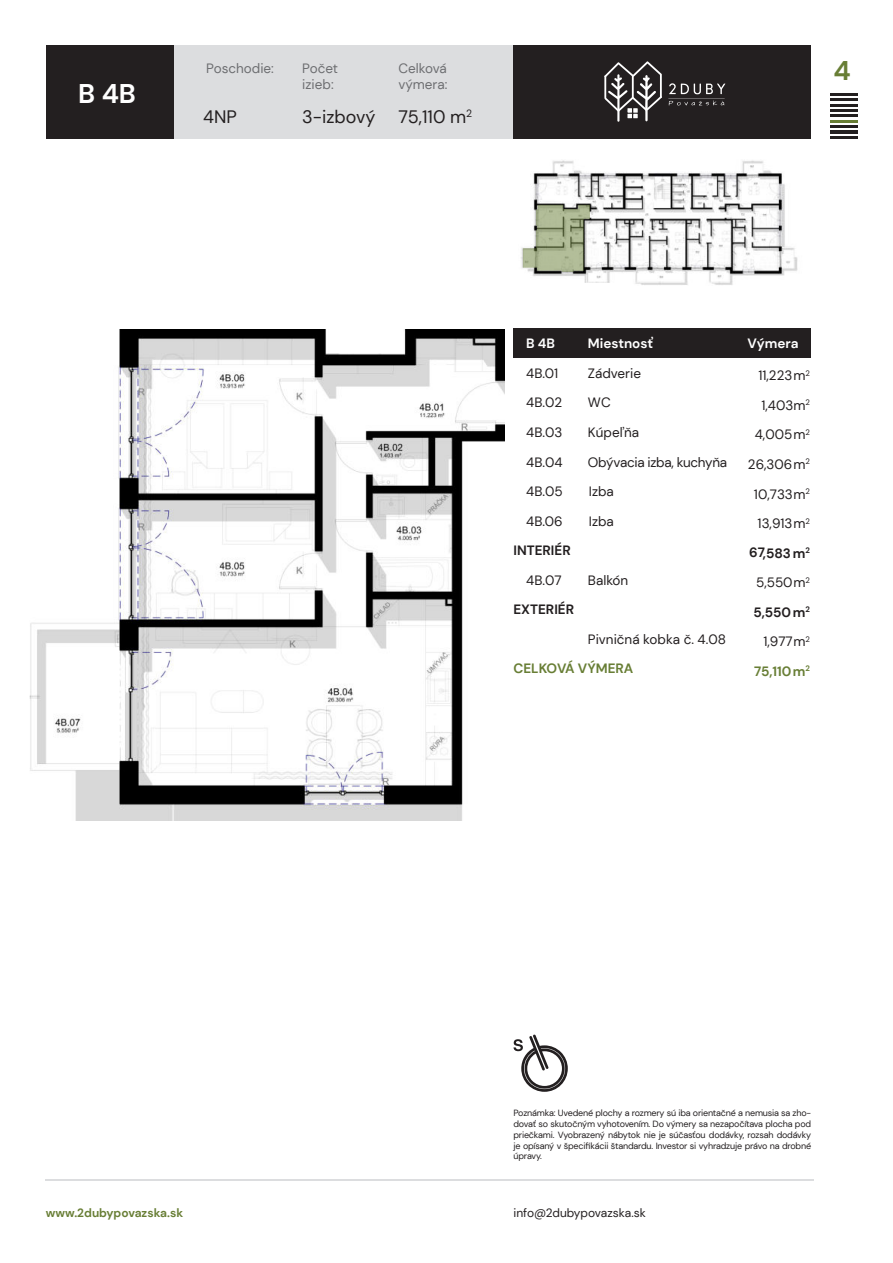
<style>
.page{position:relative;width:893px;height:1263px;background:#fff}
.page>*{position:absolute;margin:0;border:0;box-sizing:border-box;transform-origin:0 0}
.t1{font:700 27px "DM Sans";color:#fff}
.t2{font:700 27px "DM Sans";color:#687e35}
.t3{font:18px "DM Sans";color:#231f20}
.t4{font:13.5px/29.5px "DM Sans";color:#231f20;text-align:center}
.t5{font:13.5px/16.2px "DM Sans";color:#6d6e71}
.t6{font:700 13.5px/29.4px "DM Sans";color:#687e35;text-align:right}
.t7{font:13.5px "DM Sans";letter-spacing:-.025em;color:#231f20}
.t8{font:700 13.5px "DM Sans";color:#fff}
.t9{font:700 13.5px "DM Sans";color:#231f20}
.t10{font:12px "DM Sans";color:#231f20}
.t11{font:700 12px "DM Sans";color:#687e35}
.t12{font:9px/10.8px "DM Sans";letter-spacing:-.02em;color:#231f20;text-align:justify}
.s1{font-weight:700}
.s2{font-weight:400;color:#231f20}
</style>
<div class="page">
<div style="left:46px;top:45px;width:467px;height:93px;background:#dcdddf"></div>
<div style="left:46px;top:45px;width:127px;height:93px;background:#231f20"></div>
<div style="left:513px;top:45px;width:298px;height:93px;background:#231f20"></div>
<svg style="left:668px;top:83px;width:57px;height:23px"></svg>
<svg style="left:604px;top:61px;width:58px;height:61px"></svg>
<hr style="left:830px;top:104px;width:27px;height:2px;background:#231f20">
<hr style="left:830px;top:99px;width:27px;height:2px;background:#231f20">
<hr style="left:830px;top:94px;width:27px;height:2px;background:#231f20">
<hr style="left:830px;top:109px;width:27px;height:3px;background:#231f20">
<hr style="left:830px;top:115px;width:27px;height:2px;background:#231f20">
<hr style="left:830px;top:120px;width:27px;height:2px;background:#687e35">
<hr style="left:830px;top:125px;width:27px;height:3px;background:#231f20">
<hr style="left:830px;top:136px;width:27px;height:2px;background:#231f20">
<hr style="left:46px;top:1179px;width:768px;height:2px;background:#dcdddf">
<div style="left:513px;top:328px;width:298px;height:30px;background:#231f20"></div>
<svg style="left:513px;top:1034px;width:55px;height:58px"></svg>
<hr style="left:830px;top:131px;width:27px;height:2px;background:#231f20">
<img style="left:29px;top:329px;width:475px;height:492px">
<img style="left:521px;top:160px;width:277px;height:125px">
<div style="left:582px;top:283px;width:41px;height:19px;background:#fff"></div>
<svg style="left:523px;top:205px;width:67px;height:67px;background:#adb59a"></svg>
<h1 class="t1" style="left:78px;top:77px;width:59px">B 4B</h1>
<h3 class="t5" style="left:206px;top:61px;width:69px">Poschodie:</h3>
<h3 class="t5" style="left:302px;top:61px;width:37px">Počet izieb:</h3>
<h3 class="t5" style="left:398px;top:61px;width:51px">Celková výmera:</h3>
<h2 class="t3" style="left:203px;top:109px;width:35px">4NP</h2>
<h2 class="t3" style="left:302px;top:109px;width:75px">3-izbový</h2>
<h2 class="t3" style="left:398px;top:109px;width:75px">75,110 m<sup>2</sup></h2>
<h1 class="t2" style="left:833px;top:55px;width:19px">4</h1>
<h3 class="t8" style="left:526px;top:335px;width:30px">B 4B</h3>
<h3 class="t8" style="left:588px;top:335px;width:67px">Miestnosť</h3>
<h3 class="t8" style="left:747px;top:335px;width:53px">Výmera</h3>
<h3 class="t4" style="left:526px;top:360px;width:33px">4B.01</h3>
<h3 class="t4" style="left:588px;top:360px;width:55px">Zádverie</h3>
<h3 class="t4" style="left:526px;top:389px;width:37px">4B.02</h3>
<h3 class="t4" style="left:588px;top:389px;width:24px">WC</h3>
<h3 class="t4" style="left:526px;top:419px;width:38px">4B.03</h3>
<h3 class="t4" style="left:588px;top:417px;width:53px">Kúpeľňa</h3>
<h3 class="t4" style="left:526px;top:448px;width:38px">4B.04</h3>
<h3 class="t7" style="left:588px;top:453px;width:141px">Obývacia izba, kuchyňa</h3>
<h3 class="t4" style="left:526px;top:478px;width:38px">4B.05</h3>
<h3 class="t4" style="left:589px;top:478px;width:27px">Izba</h3>
<h3 class="t4" style="left:526px;top:507px;width:38px">4B.06</h3>
<h3 class="t4" style="left:589px;top:507px;width:27px">Izba</h3>
<h3 class="t9" style="left:513px;top:542px;width:59px">INTERIÉR</h3>
<h3 class="t4" style="left:526px;top:566px;width:37px">4B.07</h3>
<h3 class="t4" style="left:588px;top:566px;width:42px">Balkón</h3>
<h3 class="t9" style="left:513px;top:601px;width:62px">EXTERIÉR</h3>
<h3 class="t4" style="left:588px;top:624px;width:140px">Pivničná kobka č. 4.08</h3>
<h3 class="t6" style="left:513px;top:654px;width:121px">CELKOVÁ VÝMERA</h3>
<h3 class="t4" style="left:758px;top:362px;width:53px">11,223m<sup>2</sup></h3>
<h3 class="t4" style="left:755px;top:392px;width:57px;line-height:29.1px">1,403 m<sup>2<br></sup>4,005m<sup>2</sup></h3>
<h3 class="t4" style="left:748px;top:451px;width:63px;text-align:right">26,306m<sup>2<br></sup>10,733m<sup>2<br></sup>13,913m<sup>2<br></sup><span class="s1">67,583 m</span><sup>2<br></sup>5,550m<sup>2<br></sup><span class="s1">5,550m</span><sup>2</sup></h3>
<h3 class="t6" style="left:754px;top:627px;width:57px"><span class="s2">1,977m</span><sup>2<br></sup>75,110m<sup>2</sup></h3>
<p class="t12" style="left:513px;top:1108px;width:299px">Poznámka: Uvedené plochy a rozmery sú iba orientačné a nemusia sa zho&shy;dovať so skutočným vyhotovením. Do výmery sa nezapočítava plocha pod priečkami. Vyobrazený nábytok nie je súčasťou dodávky, rozsah dodávky je opísaný v špecifikácii štandardu. Investor si vyhradzuje právo na drobné úpravy.</p>
<h3 class="t11" style="left:46px;top:1206px;width:139px">www.2dubypovazska.sk</h3>
<h3 class="t10" style="left:513px;top:1208px;width:134px">info@2dubypovazska.sk</h3>
</div>
